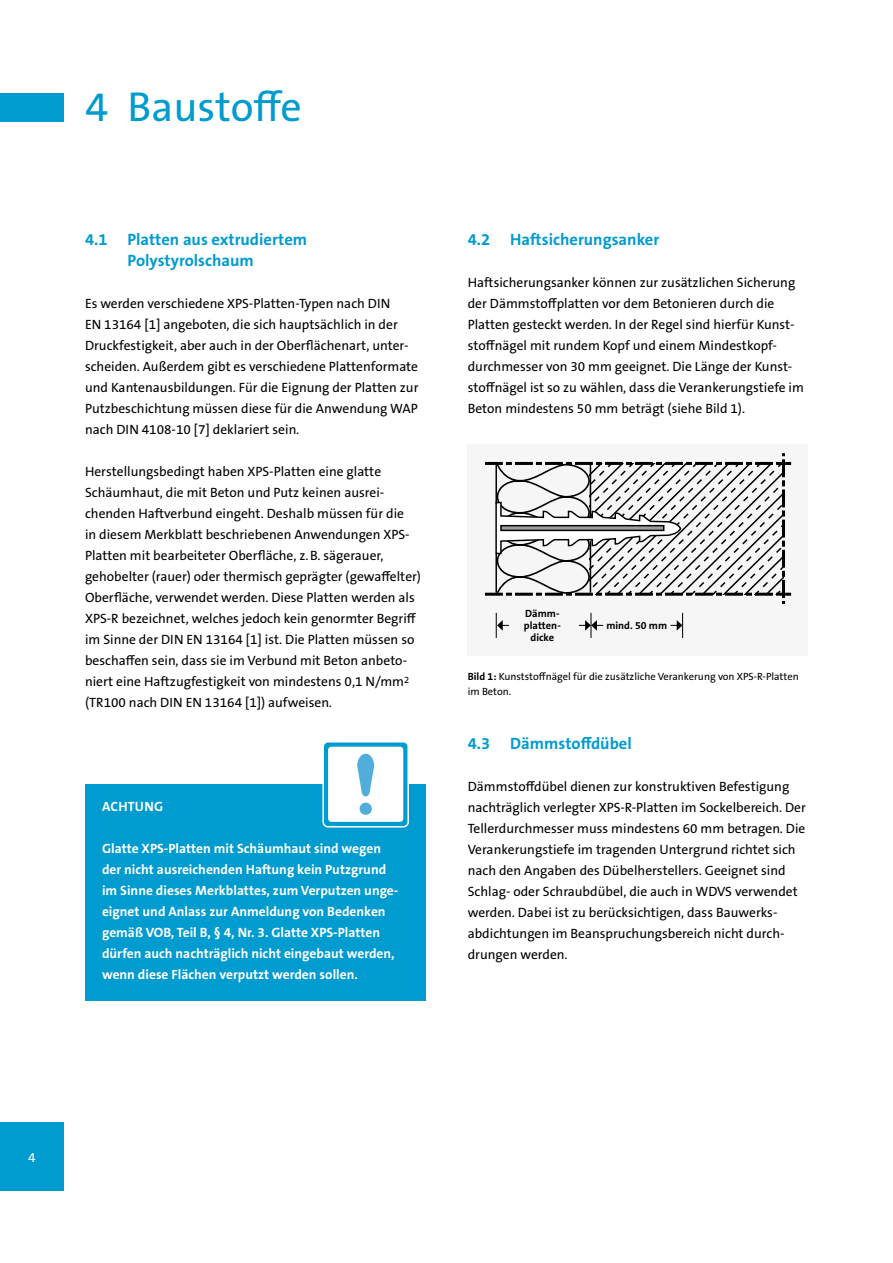
<style>
.page{position:relative;width:893px;height:1263px;background:#fff}
.page>*{position:absolute;margin:0;border:0;box-sizing:border-box;transform-origin:0 0}
.t1{font:42px "The Sans B W5 Plain";color:#009bcf}
.t2{font:700 16.5px/21px "The Sans B W7";color:#009bcf}
.t3{font:13.5px/21px "The Sans B W5 Plain";color:#000}
.t4{font:700 13.5px/21px "The Sans B W7";color:#fff}
.t5{font:13.5px "The Sans B W5 Plain";color:#fff}
.t6{font:10.5px/15px "The Sans B W5 Plain";color:#000}
.t7{font:700 10.5px/12px "The Sans B W7";color:#000;text-align:center}
.s1{font-family:"The Sans B W7";font-weight:700}
</style>
<div class="page">
<div style="left:0;top:93px;width:64px;height:28px;background:#009bcf"></div>
<div style="left:0;top:1123px;width:64px;height:68px;background:#009bcf"></div>
<div style="left:85px;top:784px;width:340px;height:216px;background:#009bcf"></div>
<svg style="left:323px;top:742px;width:85px;height:85px"></svg>
<div style="left:322px;top:741px;width:87px;height:86px;border:2px solid #fff;border-radius:5px"></div>
<div style="left:328px;top:747px;width:75px;height:75px;background:#fff;border-radius:3px"></div>
<svg style="left:357px;top:754px;width:17px;height:42px"></svg>
<svg style="left:360px;top:802px;width:12px;height:13px"></svg>
<div style="left:468px;top:444px;width:340px;height:212px;background:#f6f6f6"></div>
<svg style="left:485px;top:453px;width:306px;height:151px"></svg>
<hr style="left:501px;top:526px;width:163px;height:4px;background:#9c9d9d">
<div style="left:500px;top:525px;width:164px;height:6px;border:1px solid #000"></div>
<hr style="left:495px;top:465px;width:2px;height:38px;background:#000">
<hr style="left:495px;top:554px;width:2px;height:39px;background:#000">
<hr style="left:590px;top:541px;width:1px;height:52px;background:#000">
<hr style="left:590px;top:464px;width:1px;height:52px;background:#000">
<svg style="left:496px;top:613px;width:13px;height:25px"></svg>
<svg style="left:670px;top:613px;width:13px;height:25px"></svg>
<svg style="left:579px;top:613px;width:24px;height:25px"></svg>
<h1 class="t1" style="left:85px;top:80px;width:218px">4 Baustoffe</h1>
<p class="t2" style="left:128px;top:229px;width:181px;text-indent:-43px">4.1 Platten aus extrudiertem<br>Polystyrolschaum</p>
<p class="t3" style="left:85px;top:293px;width:335px">Es werden verschiedene XPS-Platten-Typen nach DIN<br>EN 13164 [1] angeboten, die sich hauptsächlich in der Druckfestigkeit, aber auch in der Oberflächenart, unter&shy;scheiden. Außerdem gibt es verschiedene Plattenformate und Kantenausbildungen. Für die Eignung der Platten zur Putzbeschichtung müssen diese für die Anwendung WAP nach DIN 4108-10 [7] deklariert sein.</p>
<p class="t3" style="left:85px;top:461px;width:338px">Herstellungsbedingt haben XPS-Platten eine glatte Schäumhaut, die mit Beton und Putz keinen ausrei&shy;chenden Haftverbund eingeht. Deshalb müssen für die<br>in diesem Merkblatt beschriebenen Anwendungen XPS-Platten mit bearbeiteter Oberfläche, z.B. sägerauer, gehobelter (rauer) oder thermisch geprägter (gewaffelter)<br>Oberfläche, verwendet werden. Diese Platten werden als XPS-R bezeichnet, welches jedoch kein genormter Begriff im Sinne der DIN EN 13164 [1] ist. Die Platten müssen so beschaffen sein, dass sie im Verbund mit Beton anbeto&shy;niert eine Haftzugfestigkeit von mindestens 0,1 N/mm<sup>2 </sup>(TR100 nach DIN EN 13164 [1]) aufweisen.</p>
<p class="t4" style="left:102px;top:796px;width:62px">ACHTUNG</p>
<p class="t4" style="left:102px;top:838px;width:298px">Glatte XPS-Platten mit Schäumhaut sind wegen der nicht ausreichenden Haftung kein Putzgrund im Sinne dieses Merkblattes, zum Verputzen unge&shy;eignet und Anlass zur Anmeldung von Bedenken gemäß VOB, Teil B, § 4, Nr. 3. Glatte XPS-Platten dürfen auch nachträglich nicht eingebaut werden, wenn diese Flächen verputzt werden sollen.</p>
<p class="t2" style="left:468px;top:229px;width:193px">4.2 Haftsicherungsanker</p>
<p class="t3" style="left:468px;top:272px;width:338px">Haftsicherungsanker können zur zusätzlichen Sicherung der Dämmstoffplatten vor dem Betonieren durch die Platten gesteckt werden. In der Regel sind hierfür Kunst&shy;stoffnägel mit rundem Kopf und einem Mindestkopf&shy;durchmesser von 30 mm geeignet. Die Länge der Kunst&shy;stoffnägel ist so zu wählen, dass die Verankerungstiefe im Beton mindestens 50 mm beträgt (siehe Bild 1).</p>
<p class="t7" style="left:524px;top:608px;width:38px">Dämm&shy;platten&shy;dicke</p>
<p class="t7" style="left:606px;top:620px;width:62px">mind. 50 mm</p>
<p class="t6" style="left:468px;top:669px;width:332px"><span class="s1">Bild 1:</span> Kunststoffnägel für die zusätzliche Verankerung von XPS-R-Platten im Beton.</p>
<p class="t2" style="left:468px;top:733px;width:166px">4.3 Dämmstoffdübel</p>
<p class="t3" style="left:468px;top:776px;width:340px">Dämmstoffdübel dienen zur konstruktiven Befestigung nachträglich verlegter XPS-R-Platten im Sockelbereich. Der Tellerdurchmesser muss mindestens 60 mm betragen. Die Verankerungstiefe im tragenden Untergrund richtet sich nach den Angaben des Dübelherstellers. Geeignet sind Schlag- oder Schraubdübel, die auch in WDVS verwendet werden. Dabei ist zu berücksichtigen, dass Bauwerks&shy;abdichtungen im Beanspruchungsbereich nicht durch&shy;drungen werden.</p>
<p class="t5" style="left:28px;top:1148px;width:9px">4</p>
</div>
